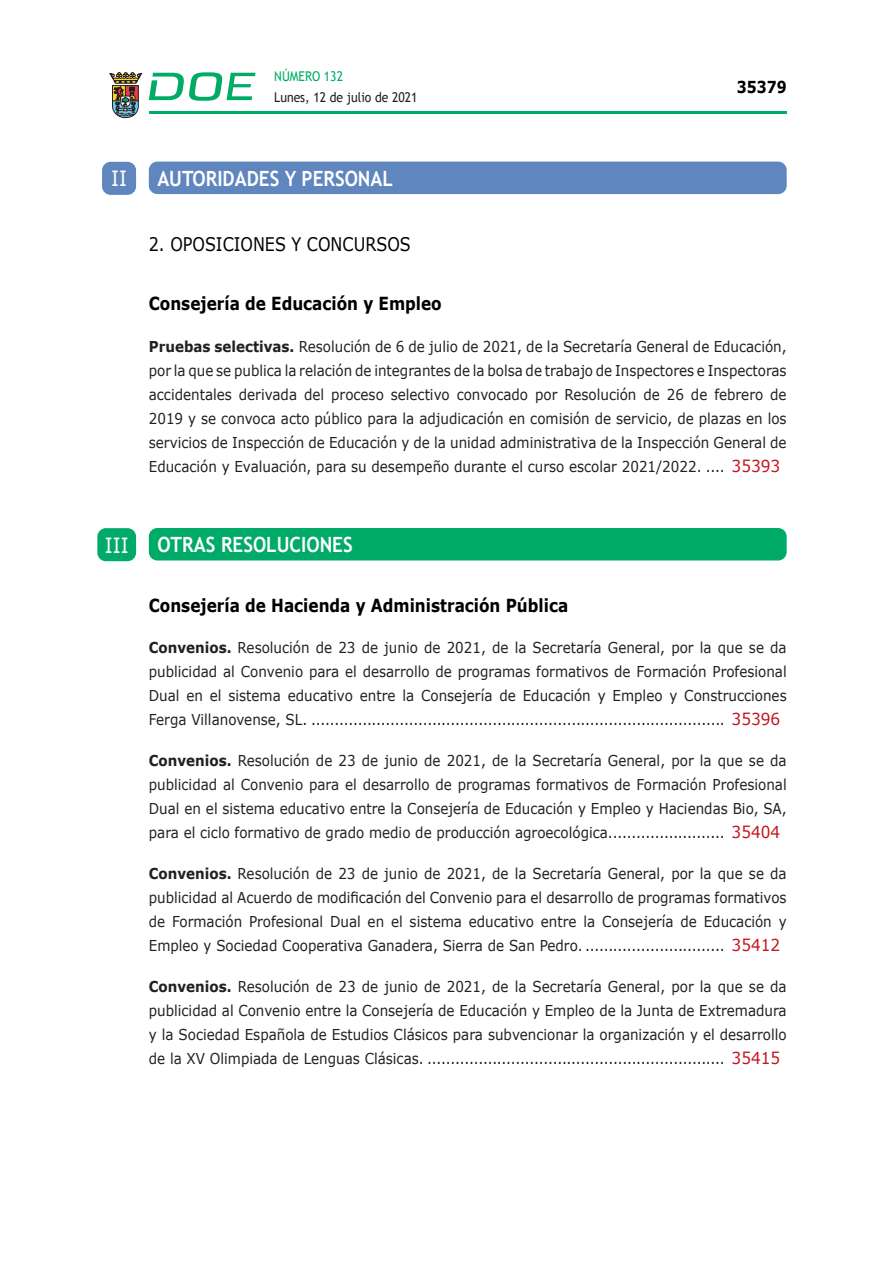
<style>
.page{position:relative;width:893px;height:1263px;background:#fff}
.page>*{position:absolute;margin:0;border:0;box-sizing:border-box;transform-origin:0 0}
.SUM_AUTORIDADES_Y_PE{font:700 21px "Trebuchet MS";color:#fff;scale:.9 1}
.SUM_OTRAS_RESOLUCION{font:700 21px "Trebuchet MS";color:#fff;scale:.9 1}
.SUM_OTRAS_RESOLUCION-2{font:21px "Verdana";color:#fff;scale:.9 1}
.SUM_AUTORIDADES_Y_PE-2{font:21px "Verdana";color:#fff;scale:.9 1}
.SUBSECCION{font:18.75px "Verdana";color:#000;scale:.85 1}
.SUM_SUBSECCION{font:700 18px "Verdana";color:#000;scale:.85 1}
.t1{font:700 16.5px "Verdana";color:#000;scale:.85 1}
.CUERPO_DE_TEXTO{font:15px/24px "Verdana";color:#231f20;text-align:justify;scale:.9 1}
.t2{font:13.5px "Trebuchet MS";color:#231f20;scale:.9 1}
.t3{font:13.5px "Trebuchet MS";color:#00ab67;scale:.9 1}
.s1{font-weight:700}
.s2{font-size:16.5px;color:#c5141b}
</style>
<div class="page">
<hr style="left:149px;top:111px;width:638px;height:3px;background:#00ab66">
<svg style="left:109px;top:72px;width:33px;height:46px"></svg>
<svg style="left:149px;top:72px;width:106px;height:29px"></svg>
<div style="left:149px;top:162px;width:638px;height:32px;background:#5f86bf;border-radius:9px"></div>
<div style="left:149px;top:528px;width:638px;height:32px;background:#00ab67;border-radius:9px"></div>
<div style="left:97px;top:528px;width:39px;height:33px;background:#00ab67;border-radius:9px"></div>
<div style="left:102px;top:162px;width:34px;height:33px;background:#5f86bf;border-radius:9px"></div>
<p class="t3" style="left:274px;top:67px;width:78px">NÚMERO 132</p>
<p class="t2" style="left:274px;top:88px;width:161px">Lunes, 12 de julio de 2021</p>
<p class="t1" style="left:737px;top:75px;width:60px">35379</p>
<p class="SUM_AUTORIDADES_Y_PE-2" style="left:111px;top:164px;width:19px">II</p>
<p class="SUM_AUTORIDADES_Y_PE" style="left:157px;top:165px;width:263px">AUTORIDADES Y PERSONAL</p>
<p class="SUBSECCION" style="left:149px;top:231px;width:310px">2. OPOSICIONES Y CONCURSOS</p>
<p class="SUM_SUBSECCION" style="left:149px;top:291px;width:346px">Consejería de Educación y Empleo</p>
<p class="CUERPO_DE_TEXTO" style="left:149px;top:334px;width:710px"><span class="s1">Pruebas selectivas.</span> Resolución de 6 de julio de 2021, de la Secretaría General de Educación, por la que se publica la relación de integrantes de la bolsa de trabajo de Inspectores e Inspectoras accidentales derivada del proceso selectivo convocado por Resolución de 26 de febrero de 2019 y se convoca acto público para la adjudicación en comisión de servicio, de plazas en los servicios de Inspección de Educación y de la unidad administrativa de la Inspección General de Educación y Evaluación, para su desempeño durante el curso escolar 2021/2022. .... <span class="s2">35393</span></p>
<p class="SUM_OTRAS_RESOLUCION-2" style="left:105px;top:531px;width:28px">III</p>
<p class="SUM_OTRAS_RESOLUCION" style="left:157px;top:531px;width:219px">OTRAS RESOLUCIONES</p>
<p class="SUM_SUBSECCION" style="left:149px;top:593px;width:495px">Consejería de Hacienda y Administración Pública</p>
<p class="CUERPO_DE_TEXTO" style="left:149px;top:635px;width:710px"><span class="s1">Convenios.</span> Resolución de 23 de junio de 2021, de la Secretaría General, por la que se da publicidad al Convenio para el desarrollo de programas formativos de Formación Profesional Dual en el sistema educativo entre la Consejería de Educación y Empleo y Construcciones Ferga Villanovense, SL. ......................................................................................... <span class="s2">35396</span></p>
<p class="CUERPO_DE_TEXTO" style="left:149px;top:748px;width:710px"><span class="s1">Convenios.</span> Resolución de 23 de junio de 2021, de la Secretaría General, por la que se da publicidad al Convenio para el desarrollo de programas formativos de Formación Profesional Dual en el sistema educativo entre la Consejería de Educación y Empleo y Haciendas Bio, SA, para el ciclo formativo de grado medio de producción agroecológica......................... <span class="s2">35404</span></p>
<p class="CUERPO_DE_TEXTO" style="left:149px;top:861px;width:710px"><span class="s1">Convenios.</span> Resolución de 23 de junio de 2021, de la Secretaría General, por la que se da publicidad al Acuerdo de modificación del Convenio para el desarrollo de programas formativos de Formación Profesional Dual en el sistema educativo entre la Consejería de Educación y Empleo y Sociedad Cooperativa Ganadera, Sierra de San Pedro. .............................. <span class="s2">35412</span></p>
<p class="CUERPO_DE_TEXTO" style="left:149px;top:974px;width:710px"><span class="s1">Convenios.</span> Resolución de 23 de junio de 2021, de la Secretaría General, por la que se da publicidad al Convenio entre la Consejería de Educación y Empleo de la Junta de Extremadura y la Sociedad Española de Estudios Clásicos para subvencionar la organización y el desarrollo de la XV Olimpiada de Lenguas Clásicas. ................................................................ <span class="s2">35415</span></p>
</div>
